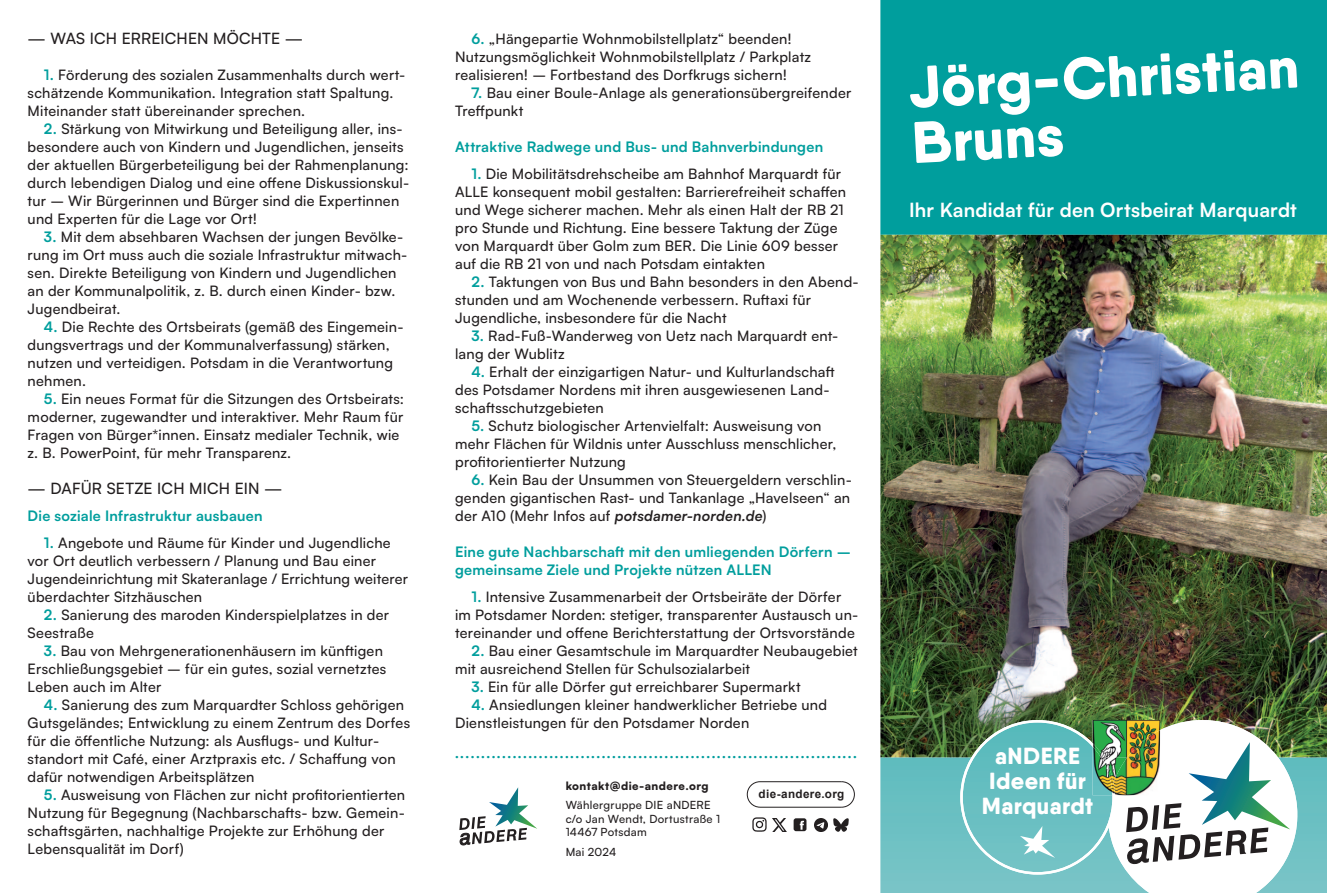
<style>
.page{position:relative;width:1327px;height:893px;background:#fff}
.page>*{position:absolute;margin:0;border:0;box-sizing:border-box;transform-origin:0 0}
.t1{font:800 58.5px/55.5px "Qanelas Soft";color:#fff}
.t2{font:800 23.25px/25.2px "Qanelas Soft";letter-spacing:.015em;color:#fff;text-align:center}
.t3{font:700 19.5px "Satoshi";letter-spacing:.01em;color:#fff}
.t4{font:500 15.6px "Satoshi";letter-spacing:.01em;color:#231f20}
.t5{font:700 15px "Times New Roman";color:#009d9d}
.t6{font:500 14.4px/18px "Satoshi";letter-spacing:.015em;color:#231f20}
.t7{font:700 14.4px/18px "Satoshi";letter-spacing:.02em;color:#009e9d}
.t8{font:700 11.7px "Arial";letter-spacing:.03em;color:#231f20}
.t9{font:500 11.25px/13.5px "Satoshi";letter-spacing:.025em;color:#231f20}
.t10{font:900 11.25px "Satoshi";letter-spacing:.04em;color:#231f20}
.s1{font-weight:700;color:#009e9d}
.s2{font-weight:700;font-style:italic}
</style>
<div class="page">
<svg style="left:880px;top:0;width:447px;height:893px;background:#0da2a1"></svg>
<svg style="left:459px;top:787px;width:78px;height:59px"></svg>
<svg style="left:746px;top:781px;width:15px;height:27px"></svg>
<svg style="left:840px;top:781px;width:15px;height:27px"></svg>
<hr style="left:760px;top:781px;width:82px;height:1px;background:#231f20">
<hr style="left:760px;top:807px;width:82px;height:1px;background:#231f20">
<svg style="left:814px;top:818px;width:13px;height:13px"></svg>
<img style="left:772px;top:818px;width:14px;height:13px">
<svg style="left:753px;top:818px;width:13px;height:13px"></svg>
<svg style="left:793px;top:818px;width:13px;height:13px"></svg>
<img style="left:833px;top:818px;width:16px;height:13px">
<img style="left:880px;top:235px;width:447px;height:522px">
<svg style="left:960px;top:716px;width:341px;height:177px"></svg>
<img style="left:1092px;top:720px;width:68px;height:23px">
<img style="left:1113px;top:730px;width:47px;height:65px">
<img style="left:1092px;top:743px;width:23px;height:52px">
<p class="t4" style="left:28px;top:28px;width:277px">— WAS ICH ERREICHEN MÖCHTE —</p>
<p class="t6" style="left:28px;top:65px;width:379px;text-indent:16px"><span class="s1">1.</span> Förderung des sozialen Zusammenhalts durch wert&shy;schätzende Kommunikation. Integration statt Spaltung.<br>Miteinander statt übereinander sprechen.</p>
<p class="t6" style="left:28px;top:119px;width:383px;text-indent:16px"><span class="s1">2.</span> Stärkung von Mitwirkung und Beteiligung aller, ins&shy;besondere auch von Kindern und Jugendlichen, jenseits der aktuellen Bürgerbeteiligung bei der Rahmenplanung: durch lebendigen Dialog und eine offene Diskussionskul&shy;tur – Wir Bürgerinnen und Bürger sind die Expertinnen und Experten für die Lage vor Ort!</p>
<p class="t6" style="left:28px;top:227px;width:381px;text-indent:16px"><span class="s1">3.</span> Mit dem absehbaren Wachsen der jungen Bevölke&shy;rung im Ort muss auch die soziale Infrastruktur mitwach&shy;sen. Direkte Beteiligung von Kindern und Jugendlichen an der Kommunalpolitik, z. B. durch einen Kinder- bzw.<br>Jugendbeirat.</p>
<p class="t6" style="left:28px;top:317px;width:377px;text-indent:16px"><span class="s1">4.</span> Die Rechte des Ortsbeirats (gemäß des Eingemein&shy;dungsvertrags und der Kommunalverfassung) stärken, nutzen und verteidigen. Potsdam in die Verantwortung nehmen.</p>
<p class="t6" style="left:28px;top:389px;width:378px;text-indent:16px"><span class="s1">5.</span> Ein neues Format für die Sitzungen des Ortsbeirats: moderner, zugewandter und interaktiver. Mehr Raum für Fragen von Bürger*innen. Einsatz medialer Technik, wie z. B. PowerPoint, für mehr Transparenz.</p>
<p class="t4" style="left:28px;top:478px;width:256px">— DAFÜR SETZE ICH MICH EIN —</p>
<p class="t7" style="left:28px;top:506px;width:237px">Die soziale Infrastruktur ausbauen</p>
<p class="t6" style="left:28px;top:533px;width:382px;text-indent:16px"><span class="s1">1.</span> Angebote und Räume für Kinder und Jugendliche vor Ort deutlich verbessern / Planung und Bau einer Jugendeinrichtung mit Skateranlage / Errichtung weiterer überdachter Sitzhäuschen</p>
<p class="t6" style="left:28px;top:605px;width:363px;text-indent:16px"><span class="s1">2.</span> Sanierung des maroden Kinderspielplatzes in der<br>Seestraße</p>
<p class="t6" style="left:28px;top:641px;width:360px;text-indent:16px"><span class="s1">3.</span> Bau von Mehrgenerationenhäusern im künftigen<br>Erschließungsgebiet – für ein gutes, sozial vernetztes<br>Leben auch im Alter</p>
<p class="t6" style="left:28px;top:695px;width:384px;text-indent:16px"><span class="s1">4.</span> Sanierung des zum Marquardter Schloss gehörigen Gutsgeländes; Entwicklung zu einem Zentrum des Dorfes für die öffentliche Nutzung: als Ausflugs- und Kultur&shy;standort mit Café, einer Arztpraxis etc. / Schaffung von dafür notwendigen Arbeitsplätzen</p>
<p class="t6" style="left:28px;top:785px;width:379px;text-indent:16px"><span class="s1">5.</span> Ausweisung von Flächen zur nicht profitorientierten Nutzung für Begegnung (Nachbarschafts- bzw. Gemein&shy;schaftsgärten, nachhaltige Projekte zur Erhöhung der Lebensqualität im Dorf)</p>
<p class="t6" style="left:455px;top:29px;width:358px;text-indent:16px"><span class="s1">6.</span> „Hängepartie Wohnmobilstellplatz“ beenden!<br>Nutzungsmöglichkeit Wohnmobilstellplatz / Parkplatz realisieren! – Fortbestand des Dorfkrugs sichern!</p>
<p class="t6" style="left:455px;top:83px;width:398px;text-indent:16px"><span class="s1">7.</span> Bau einer Boule-Anlage als generationsübergreifender<br>Treffpunkt</p>
<p class="t7" style="left:455px;top:137px;width:369px">Attraktive Radwege und Bus- und Bahnverbindungen</p>
<p class="t6" style="left:455px;top:164px;width:393px;text-indent:16px"><span class="s1">1.</span> Die Mobilitätsdrehscheibe am Bahnhof Marquardt für ALLE konsequent mobil gestalten: Barrierefreiheit schaffen und Wege sicherer machen. Mehr als einen Halt der RB 21 pro Stunde und Richtung. Eine bessere Taktung der Züge von Marquardt über Golm zum BER. Die Linie 609 besser auf die RB 21 von und nach Potsdam eintakten</p>
<p class="t6" style="left:455px;top:272px;width:405px;text-indent:16px"><span class="s1">2.</span> Taktungen von Bus und Bahn besonders in den Abend&shy;stunden und am Wochenende verbessern. Ruftaxi für<br>Jugendliche, insbesondere für die Nacht</p>
<p class="t6" style="left:455px;top:326px;width:385px;text-indent:16px"><span class="s1">3.</span> Rad-Fuß-Wanderweg von Uetz nach Marquardt ent&shy;lang der Wublitz</p>
<p class="t6" style="left:455px;top:362px;width:381px;text-indent:16px"><span class="s1">4.</span> Erhalt der einzigartigen Natur- und Kulturlandschaft des Potsdamer Nordens mit ihren ausgewiesenen Land&shy;schaftsschutzgebieten</p>
<p class="t6" style="left:455px;top:416px;width:383px;text-indent:16px"><span class="s1">5.</span> Schutz biologischer Artenvielfalt: Ausweisung von mehr Flächen für Wildnis unter Ausschluss menschlicher, profitorientierter Nutzung</p>
<p class="t6" style="left:455px;top:470px;width:398px;text-align:justify;text-indent:16px"><span class="s1">6.</span> Kein Bau der Unsummen von Steuergeldern verschlin&shy;genden gigantischen Rast- und Tankanlage „Havelseen“ an der A10 (Mehr Infos auf <span class="s2">potsdamer-norden.de</span>)</p>
<p class="t7" style="left:455px;top:542px;width:397px">Eine gute Nachbarschaft mit den umliegenden Dörfern – gemeinsame Ziele und Projekte nützen ALLEN</p>
<p class="t6" style="left:455px;top:587px;width:405px;text-align:center"><span class="s1">1.</span> Intensive Zusammenarbeit der Ortsbeiräte der Dörfer<br>im Potsdamer Norden: stetiger, transparenter Austausch un&shy;tereinander und offene Berichterstattung der Ortsvorstände</p>
<p class="t6" style="left:455px;top:641px;width:404px;text-indent:16px"><span class="s1">2.</span> Bau einer Gesamtschule im Marquardter Neubaugebiet mit ausreichend Stellen für Schulsozialarbeit</p>
<p class="t6" style="left:471px;top:677px;width:331px"><span class="s1">3.</span> Ein für alle Dörfer gut erreichbarer Supermarkt</p>
<p class="t6" style="left:455px;top:695px;width:373px;text-indent:16px"><span class="s1">4.</span> Ansiedlungen kleiner handwerklicher Betriebe und<br>Dienstleistungen für den Potsdamer Norden</p>
<p class="t5" style="left:455px;top:742px;width:403px">.............................................................................</p>
<p class="t10" style="left:566px;top:777px;width:145px">kontakt@die-andere.org</p>
<p class="t9" style="left:566px;top:798px;width:156px">Wählergruppe DIE aNDERE c/o Jan Wendt, Dortustraße 1<br>14467 Potsdam</p>
<p class="t9" style="left:566px;top:844px;width:52px">Mai 2024</p>
<p class="t8" style="left:758px;top:786px;width:87px">die-andere.org</p>
<h1 class="t1" style="left:907px;top:59px;width:392px;rotate:-3deg">Jörg-Christian<br>Bruns</h1>
<h3 class="t3" style="left:909px;top:196px;width:389px">Ihr Kandidat für den Ortsbeirat Marquardt</h3>
<h2 class="t2" style="left:982px;top:743px;width:113px">aNDERE<br>Ideen für<br>Marquardt</h2>
</div>
